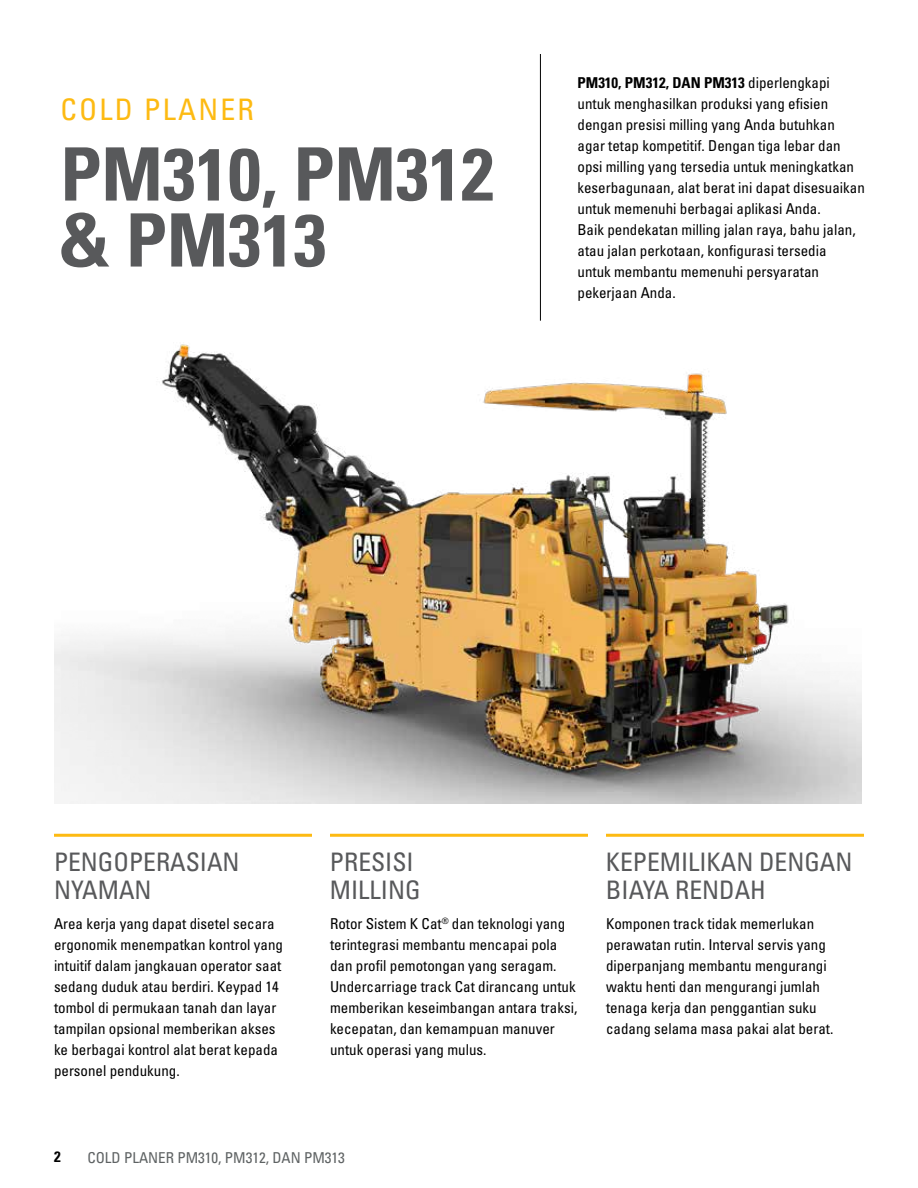
<style>
.page{position:relative;width:918px;height:1188px;background:#fff}
.page>*{position:absolute;margin:0;border:0;box-sizing:border-box;transform-origin:0 0}
.t1{font:700 condensed 73.65px/66px "Univers LT Std";color:#58595b}
.t2{font:condensed 29.7px "Univers LT Std";letter-spacing:.075em;color:#fdba12}
.t3{font:condensed 25.5px/28.5px "Univers LT Std";color:#58595b}
.t4{font:condensed 15px/21px "Univers LT Std";color:#000}
.t5{font:condensed 15px "Univers LT Std";color:#5e6263}
.t6{font:700 condensed 15px "Univers LT Std";color:#000}
.s1{font-weight:700}
</style>
<div class="page">
<hr style="left:540px;top:54px;width:1px;height:267px;background:#000">
<hr style="left:54px;top:834px;width:258px;height:3px;background:#fdba12">
<hr style="left:330px;top:834px;width:258px;height:3px;background:#fdba12">
<hr style="left:606px;top:834px;width:258px;height:3px;background:#fdba12">
<img style="left:54px;top:344px;width:808px;height:460px">
<h2 class="t2" style="left:60px;top:90px;width:195px">COLD PLANER</h2>
<h1 class="t1" style="left:60px;top:141px;width:435px">PM310, PM312 &amp; PM313</h1>
<p class="t4" style="left:578px;top:72px;width:289px"><span class="s1">PM310, PM312, DAN PM313</span> diperlengkapi untuk menghasilkan produksi yang efisien dengan presisi milling yang Anda butuhkan agar tetap kompetitif. Dengan tiga lebar dan opsi milling yang tersedia untuk meningkatkan keserbagunaan, alat berat ini dapat disesuaikan untuk memenuhi berbagai aplikasi Anda.<br>Baik pendekatan milling jalan raya, bahu jalan, atau jalan perkotaan, konfigurasi tersedia<br>untuk membantu memenuhi persyaratan pekerjaan Anda.</p>
<h3 class="t3" style="left:54px;top:847px;width:187px">PENGOPERASIAN<br>NYAMAN</h3>
<h3 class="t3" style="left:606px;top:847px;width:248px">KEPEMILIKAN DENGAN<br>BIAYA RENDAH</h3>
<h3 class="t3" style="left:330px;top:847px;width:92px">PRESISI<br>MILLING</h3>
<p class="t4" style="left:330px;top:913px;width:249px">Rotor Sistem K Cat<sup>®</sup> dan teknologi yang terintegrasi membantu mencapai pola dan profil pemotongan yang seragam.<br>Undercarriage track Cat dirancang untuk memberikan keseimbangan antara traksi, kecepatan, dan kemampuan manuver untuk operasi yang mulus.</p>
<p class="t4" style="left:54px;top:913px;width:231px">Area kerja yang dapat disetel secara ergonomik menempatkan kontrol yang intuitif dalam jangkauan operator saat sedang duduk atau berdiri. Keypad 14 tombol di permukaan tanah dan layar tampilan opsional memberikan akses ke berbagai kontrol alat berat kepada personel pendukung.</p>
<p class="t4" style="left:606px;top:913px;width:229px">Komponen track tidak memerlukan perawatan rutin. Interval servis yang diperpanjang membantu mengurangi waktu henti dan mengurangi jumlah tenaga kerja dan penggantian suku cadang selama masa pakai alat berat.</p>
<p class="t6" style="left:54px;top:1147px;width:8px">2</p>
<p class="t5" style="left:87px;top:1148px;width:259px">COLD PLANER PM310, PM312, DAN PM313</p>
</div>
